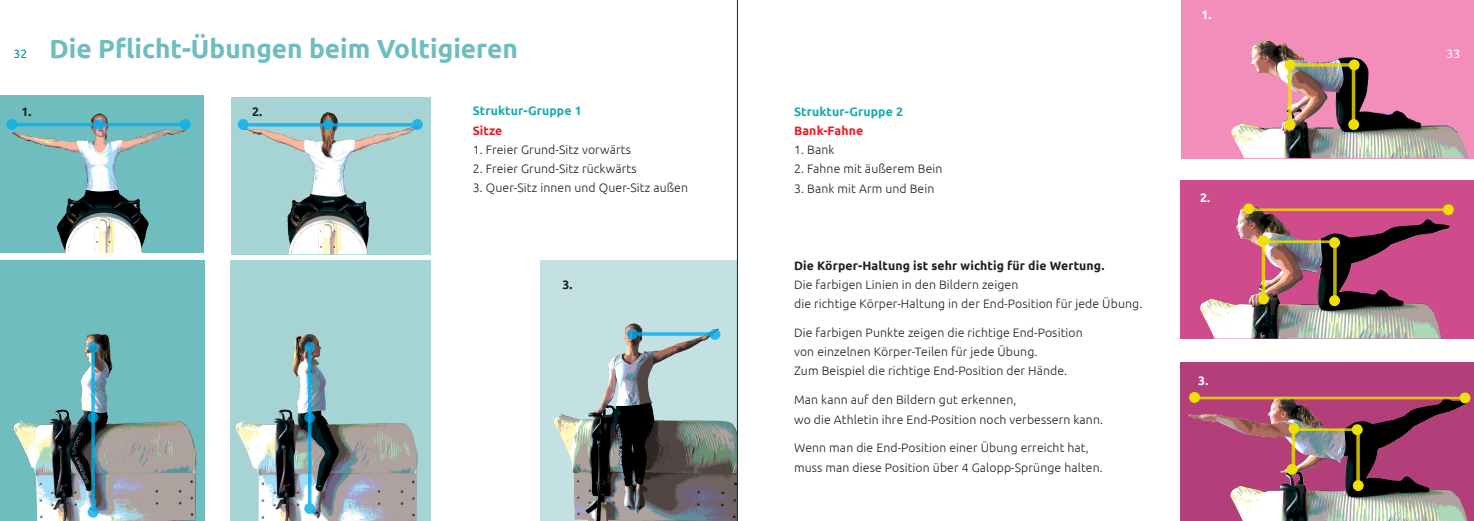
<style>
.page{position:relative;width:1474px;height:521px;background:#fff}
.page>*{position:absolute;margin:0;border:0;box-sizing:border-box;transform-origin:0 0}
.t1{font:700 26.25px "Ubuntu";color:#6fbdbe}
.t2{font:300 12.25px/19.2px "Ubuntu";letter-spacing:.01em;color:#231f20}
.t3{font:700 12.25px "Ubuntu";letter-spacing:.01em;color:#231f20}
.t4{font:700 12.25px "Ubuntu";letter-spacing:.01em;color:#1caaaa}
.t5{font:700 12.25px "Ubuntu";letter-spacing:.01em;color:#ee1d23}
.t6{font:700 12.25px "Ubuntu";color:#fff}
.t7{font:12.25px "Ubuntu";color:#009290}
.t8{font:12.25px "Ubuntu";color:#fff}
</style>
<div class="page">
<svg style="left:231px;top:97px;width:199px;height:157px;fill:#a6d4d5"></svg>
<img style="left:243px;top:113px;width:83px;height:89px">
<div style="left:229px;top:260px;width:201px;height:261px;background:#a6d4d5"></div>
<img style="left:236px;top:334px;width:182px;height:187px">
<div style="left:540px;top:260px;width:197px;height:261px;background:#c3e1e2"></div>
<img style="left:554px;top:323px;width:183px;height:198px">
<div style="left:1181px;top:0;width:292px;height:158px;background:#f38eba"></div>
<img style="left:1231px;top:41px;width:236px;height:117px">
<svg style="left:1180px;top:362px;width:293px;height:159px;fill:#b23f79"></svg>
<img style="left:1187px;top:396px;width:122px;height:96px">
<div style="left:1180px;top:180px;width:293px;height:159px;background:#cf4b8c"></div>
<img style="left:1200px;top:208px;width:241px;height:131px">
<div style="left:0;top:260px;width:205px;height:261px;background:#6fbdbe"></div>
<img style="left:13px;top:334px;width:184px;height:187px">
<svg style="left:0;top:95px;width:203px;height:158px;fill:#6fbdbe"></svg>
<img style="left:12px;top:114px;width:87px;height:87px">
<div style="left:1352px;top:480px;width:11px;height:11px;background:#f0e001;border-radius:50%"></div>
<hr style="left:16px;top:123px;width:164px;height:3px;background:#00aeef">
<svg style="left:91px;top:353px;width:4px;height:154px"></svg>
<hr style="left:308px;top:352px;width:3px;height:152px;background:#00aeef">
<svg style="left:249px;top:123px;width:163px;height:4px"></svg>
<svg style="left:638px;top:332px;width:71px;height:4px"></svg>
<svg style="left:1295px;top:63px;width:53px;height:4px"></svg>
<hr style="left:1288px;top:64px;width:3px;height:62px;background:#f0e001">
<svg style="left:1351px;top:70px;width:4px;height:49px"></svg>
<svg style="left:1261px;top:246px;width:4px;height:48px"></svg>
<hr style="left:1333px;top:243px;width:3px;height:59px;background:#f0e001">
<svg style="left:1291px;top:434px;width:4px;height:31px"></svg>
<hr style="left:1356px;top:433px;width:3px;height:52px;background:#f0e001">
<div style="left:6px;top:119px;width:11px;height:11px;background:#16b1e5;border-radius:50%"></div>
<svg style="left:94px;top:119px;width:11px;height:11px"></svg>
<svg style="left:88px;top:342px;width:10px;height:11px"></svg>
<svg style="left:304px;top:342px;width:11px;height:11px"></svg>
<svg style="left:627px;top:328px;width:11px;height:11px"></svg>
<svg style="left:709px;top:329px;width:11px;height:11px"></svg>
<div style="left:1284px;top:59px;width:11px;height:11px;background:#f0e001;border-radius:50%"></div>
<div style="left:1284px;top:119px;width:11px;height:11px;background:#f0e001;border-radius:50%"></div>
<div style="left:1348px;top:119px;width:11px;height:11px;background:#f0e001;border-radius:50%"></div>
<div style="left:1328px;top:295px;width:11px;height:11px;background:#f0e001;border-radius:50%"></div>
<div style="left:1243px;top:203px;width:11px;height:11px;background:#f0e001;border-radius:50%"></div>
<svg style="left:1442px;top:204px;width:11px;height:11px"></svg>
<div style="left:1189px;top:392px;width:10px;height:11px;background:#f0e001;border-radius:50%"></div>
<div style="left:1459px;top:392px;width:11px;height:11px;background:#f0e001;border-radius:50%"></div>
<svg style="left:1257px;top:235px;width:11px;height:11px"></svg>
<div style="left:1328px;top:237px;width:11px;height:11px;background:#f0e001;border-radius:50%"></div>
<div style="left:1351px;top:424px;width:11px;height:11px;background:#f0e001;border-radius:50%"></div>
<div style="left:1288px;top:423px;width:11px;height:11px;background:#f0e001;border-radius:50%"></div>
<div style="left:1286px;top:464px;width:11px;height:11px;background:#f0e001;border-radius:50%"></div>
<div style="left:1257px;top:294px;width:11px;height:10px;background:#f0e001;border-radius:50%"></div>
<div style="left:1348px;top:59px;width:11px;height:11px;background:#f0e001;border-radius:50%"></div>
<svg style="left:304px;top:412px;width:11px;height:11px"></svg>
<svg style="left:304px;top:503px;width:11px;height:11px"></svg>
<svg style="left:88px;top:412px;width:10px;height:11px"></svg>
<svg style="left:88px;top:507px;width:10px;height:11px"></svg>
<div style="left:180px;top:119px;width:11px;height:11px;background:#16b1e5;border-radius:50%"></div>
<svg style="left:238px;top:119px;width:11px;height:11px"></svg>
<svg style="left:323px;top:119px;width:11px;height:11px"></svg>
<svg style="left:412px;top:119px;width:11px;height:11px"></svg>
<hr style="left:1248px;top:208px;width:204px;height:3px;background:#f0e001">
<hr style="left:1193px;top:397px;width:274px;height:2px;background:#f0e001">
<hr style="left:1262px;top:240px;width:74px;height:3px;background:#f0e001">
<hr style="left:1292px;top:428px;width:66px;height:3px;background:#f0e001">
<hr style="left:737px;top:0;width:1px;height:521px;background:#231f20">
<p class="t7" style="left:14px;top:46px;width:15px">32</p>
<p class="t3" style="left:21px;top:104px;width:12px">1.</p>
<h1 class="t1" style="left:50px;top:32px;width:470px">Die Pflicht-Übungen beim Voltigieren</h1>
<p class="t3" style="left:252px;top:104px;width:12px">2.</p>
<p class="t4" style="left:472px;top:104px;width:110px">Struktur-Gruppe 1</p>
<p class="t5" style="left:472px;top:123px;width:31px">Sitze</p>
<p class="t2" style="left:472px;top:140px;width:160px">1. Freier Grund-Sitz vorwärts</p>
<p class="t2" style="left:472px;top:159px;width:165px">2. Freier Grund-Sitz rückwärts</p>
<p class="t2" style="left:472px;top:178px;width:217px">3. Quer-Sitz innen und Quer-Sitz außen</p>
<p class="t3" style="left:562px;top:277px;width:12px">3.</p>
<p class="t4" style="left:794px;top:104px;width:110px">Struktur-Gruppe 2</p>
<p class="t5" style="left:794px;top:123px;width:71px">Bank-Fahne</p>
<p class="t2" style="left:794px;top:140px;width:42px">1. Bank</p>
<p class="t2" style="left:794px;top:159px;width:150px">2. Fahne mit äußerem Bein</p>
<p class="t2" style="left:794px;top:178px;width:142px">3. Bank mit Arm und Bein</p>
<p class="t3" style="left:794px;top:258px;width:312px">Die Körper-Haltung ist sehr wichtig für die Wertung.</p>
<p class="t2" style="left:794px;top:274px;width:350px">Die farbigen Linien in den Bildern zeigen<br>die richtige Körper-Haltung in der End-Position für jede Übung.</p>
<p class="t2" style="left:794px;top:323px;width:290px">Die farbigen Punkte zeigen die richtige End-Position von einzelnen Körper-Teilen für jede Übung.<br>Zum Beispiel die richtige End-Position der Hände.</p>
<p class="t2" style="left:794px;top:390px;width:310px">Man kann auf den Bildern gut erkennen,<br>wo die Athletin ihre End-Position noch verbessern kann.</p>
<p class="t2" style="left:794px;top:438px;width:310px">Wenn man die End-Position einer Übung erreicht hat, muss man diese Position über 4 Galopp-Sprünge halten.</p>
<p class="t6" style="left:1201px;top:7px;width:12px">1.</p>
<p class="t6" style="left:1200px;top:190px;width:12px">2.</p>
<p class="t6" style="left:1198px;top:373px;width:12px">3.</p>
<p class="t8" style="left:1446px;top:46px;width:15px">33</p>
</div>
